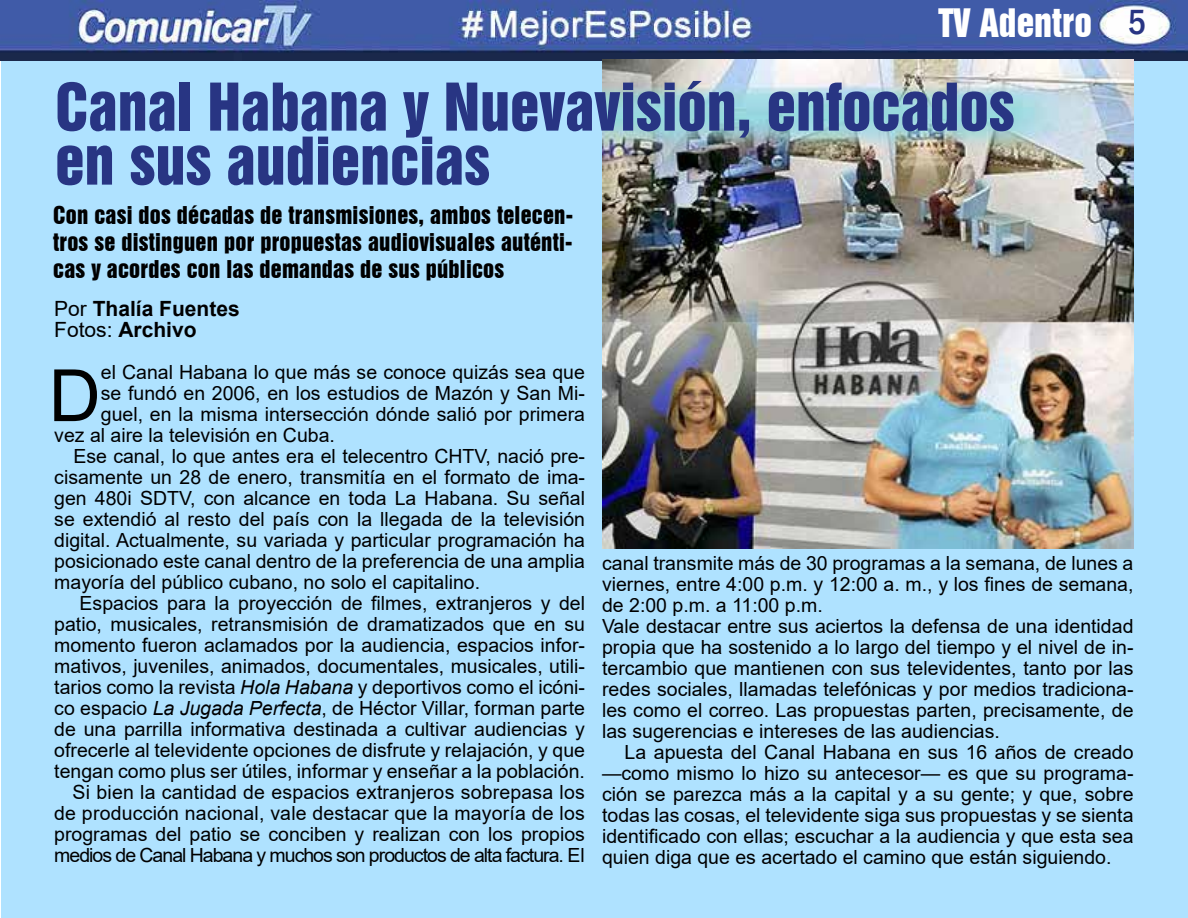
<style>
.page{position:relative;width:1188px;height:918px;background:#fff}
.page>*{position:absolute;margin:0;border:0;box-sizing:border-box;transform-origin:0 0}
.t1{font:72.15px "Arial";color:#000}
.t2{font:60px/54px "Swiss 921 BT Regular A";color:#283583}
.t3{font:36px "Swiss 921 BT Regular A";color:#fff}
.t4{font:22.5px/27px "Swiss 921 BT Regular A";letter-spacing:.01em;color:#000;text-align:justify}
.t5{font:700 21px/21px "Arial";color:#000}
.t6{font:19.5px/21px "Arial";color:#000}
.t7{font:19.5px "Arial";letter-spacing:-.05em;color:#000}
.s1{font-family:"Franklin Gothic";font-weight:500;font-stretch:condensed;color:#283583}
.s2{font-weight:400}
.s3{font-style:italic}
</style>
<div class="page">
<div style="left:1px;top:60px;width:1187px;height:858px;background:#afe2ff"></div>
<img style="left:0;top:0;width:1188px;height:60px">
<img style="left:603px;top:60px;width:531px;height:489px">
<h3 class="t3" style="left:939px;top:-1px;width:209px">TV Adentro <span class="s1">5</span></h3>
<h2 class="t2" style="left:55px;top:79px;width:961px">Canal Habana y Nuevavisión, enfocados en sus audiencias</h2>
<p class="t4" style="left:53px;top:201px;width:521px">Con casi dos décadas de transmisiones, ambos telecen&shy;tros se distinguen por propuestas audiovisuales auténti&shy;cas y acordes con las demandas de sus públicos</p>
<p class="t5" style="left:54px;top:298px;width:187px"><span class="s2">Por</span> Thalía Fuentes<br><span class="s2">Fotos:</span> Archivo</p>
<h1 class="t1" style="left:49px;top:346px;width:54px">D</h1>
<p class="t6" style="left:101px;top:362px;width:486px">el Canal Habana lo que más se conoce quizás sea que</p>
<p class="t6" style="left:101px;top:383px;width:486px">se fundó en 2006, en los estudios de Mazón y San Mi-</p>
<p class="t6" style="left:101px;top:404px;width:486px">guel, en la misma intersección dónde salió por primera</p>
<p class="t6" style="left:54px;top:425px;width:282px">vez al aire la televisión en Cuba.</p>
<p class="t6" style="left:73px;top:446px;width:513px">Ese canal, lo que antes era el telecentro CHTV, nació pre-</p>
<p class="t6" style="left:54px;top:467px;width:532px">cisamente un 28 de enero, transmitía en el formato de ima-</p>
<p class="t6" style="left:54px;top:488px;width:532px">gen 480i SDTV, con alcance en toda La Habana. Su señal</p>
<p class="t6" style="left:54px;top:509px;width:532px">se extendió al resto del país con la llegada de la televisión</p>
<p class="t6" style="left:54px;top:530px;width:532px">digital. Actualmente, su variada y particular programación ha</p>
<p class="t6" style="left:54px;top:551px;width:532px">posicionado este canal dentro de la preferencia de una amplia</p>
<p class="t6" style="left:54px;top:572px;width:427px">mayoría del público cubano, no solo el capitalino.</p>
<p class="t6" style="left:80px;top:593px;width:507px">Espacios para la proyección de filmes, extranjeros y del</p>
<p class="t6" style="left:54px;top:614px;width:532px">patio, musicales, retransmisión de dramatizados que en su</p>
<p class="t6" style="left:54px;top:635px;width:532px">momento fueron aclamados por la audiencia, espacios infor-</p>
<p class="t6" style="left:54px;top:656px;width:532px">mativos, juveniles, animados, documentales, musicales, utili-</p>
<p class="t6" style="left:54px;top:677px;width:532px">tarios como la revista <span class="s3">Hola Habana</span> y deportivos como el icóni-</p>
<p class="t6" style="left:54px;top:698px;width:532px">co espacio <span class="s3">La Jugada Perfecta</span>, de Héctor Villar, forman parte</p>
<p class="t6" style="left:54px;top:719px;width:532px">de una parrilla informativa destinada a cultivar audiencias y</p>
<p class="t6" style="left:54px;top:740px;width:532px">ofrecerle al televidente opciones de disfrute y relajación, y que</p>
<p class="t6" style="left:54px;top:761px;width:532px">tengan como plus ser útiles, informar y enseñar a la población.</p>
<p class="t6" style="left:73px;top:782px;width:514px">Si bien la cantidad de espacios extranjeros sobrepasa los</p>
<p class="t6" style="left:54px;top:803px;width:532px">de producción nacional, vale destacar que la mayoría de los</p>
<p class="t6" style="left:54px;top:824px;width:532px">programas del patio se conciben y realizan con los propios</p>
<p class="t7" style="left:54px;top:842px;width:532px">medios de Canal Habana y muchos son productos de alta factura. El</p>
<p class="t6" style="left:602px;top:552px;width:533px">canal transmite más de 30 programas a la semana, de lunes a viernes, entre 4:00 p.m. y 12:00 a. m., y los fines de semana, de 2:00 p.m. a 11:00 p.m.<br>Vale destacar entre sus aciertos la defensa de una identidad propia que ha sostenido a lo largo del tiempo y el nivel de in&shy;tercambio que mantienen con sus televidentes, tanto por las redes sociales, llamadas telefónicas y por medios tradiciona&shy;les como el correo. Las propuestas parten, precisamente, de las sugerencias e intereses de las audiencias.</p>
<p class="t6" style="left:602px;top:741px;width:533px;text-align:justify;text-indent:23px">La apuesta del Canal Habana en sus 16 años de creado —como mismo lo hizo su antecesor— es que su programa&shy;ción se parezca más a la capital y a su gente; y que, sobre todas las cosas, el televidente siga sus propuestas y se sienta identificado con ellas; escuchar a la audiencia y que esta sea quien diga que es acertado el camino que están siguiendo.</p>
</div>
